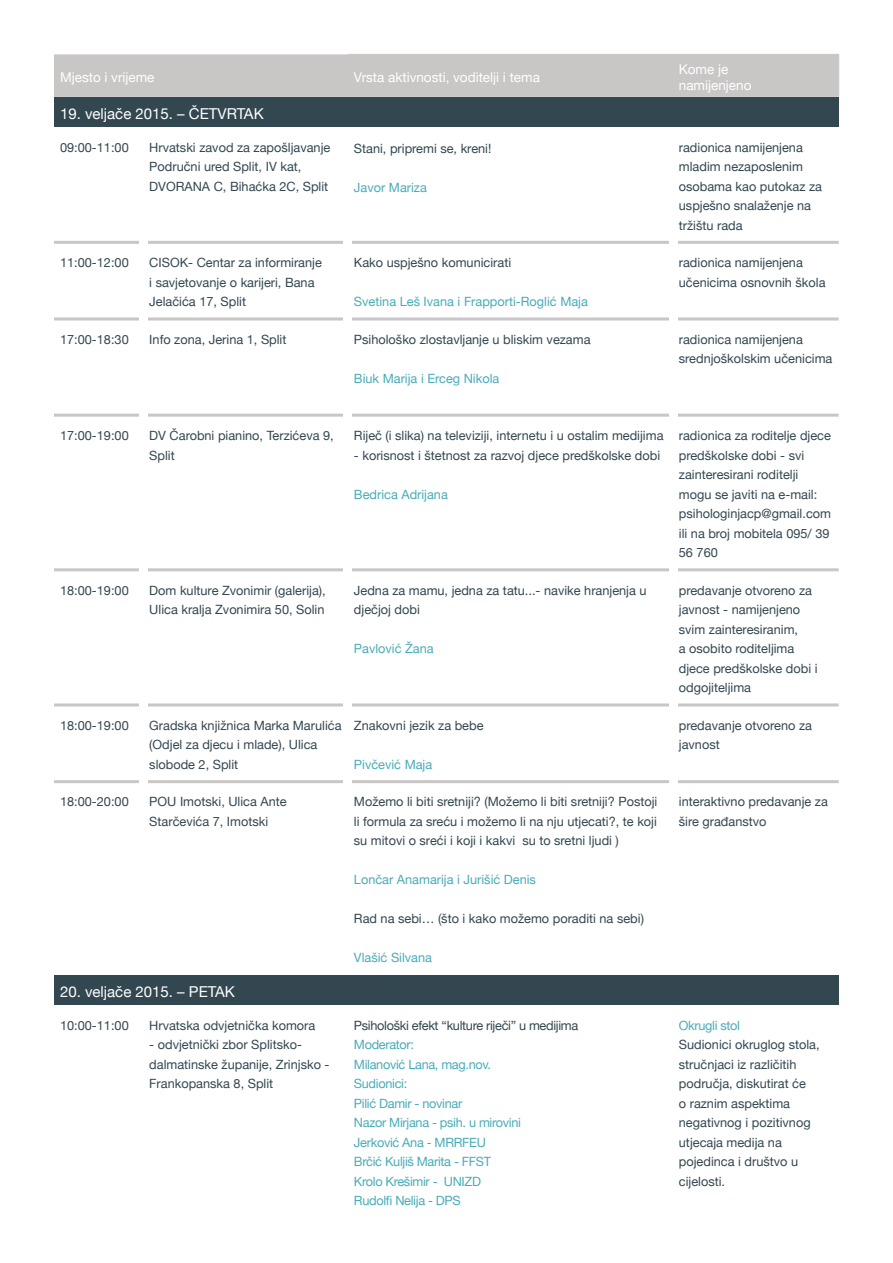
<style>
.page{position:relative;width:893px;height:1263px;background:#fff}
.page>*{position:absolute;margin:0;border:0;box-sizing:border-box;transform-origin:0 0}
.t1{font:15px "Helvetica Neue";color:#fff}
.t2{font:13.5px/16.2px "Helvetica Neue";color:#fff}
.t3{font:12.75px/19.5px "Helvetica Neue";color:#334751}
.t4{font:12.75px/19.5px "Helvetica Neue";letter-spacing:-.025em;color:#49acb8}
.t5{font:12.75px "Helvetica Neue";color:#49acb8}
.t6{font:12.75px "Helvetica Neue";letter-spacing:-.025em;color:#334751}
</style>
<div class="page">
<div style="left:54px;top:54px;width:784px;height:43px;background:#c9c6c6"></div>
<div style="left:54px;top:97px;width:785px;height:30px;background:#334751"></div>
<hr style="left:348px;top:54px;width:325px;height:1px;background:#c9c6c6">
<hr style="left:673px;top:54px;width:166px;height:1px;background:#c9c6c6">
<hr style="left:672px;top:55px;width:1px;height:42px;background:#c9c6c6">
<hr style="left:838px;top:55px;width:1px;height:42px;background:#c9c6c6">
<hr style="left:54px;top:780px;width:89px;height:3px;background:#c9c6c6">
<hr style="left:143px;top:780px;width:205px;height:3px;background:#c9c6c6">
<hr style="left:348px;top:780px;width:325px;height:3px;background:#c9c6c6">
<hr style="left:673px;top:780px;width:166px;height:3px;background:#c9c6c6">
<hr style="left:54px;top:703px;width:89px;height:3px;background:#c9c6c6">
<hr style="left:143px;top:703px;width:205px;height:3px;background:#c9c6c6">
<hr style="left:348px;top:703px;width:325px;height:3px;background:#c9c6c6">
<hr style="left:673px;top:703px;width:166px;height:3px;background:#c9c6c6">
<hr style="left:54px;top:568px;width:89px;height:3px;background:#c9c6c6">
<hr style="left:143px;top:568px;width:205px;height:3px;background:#c9c6c6">
<hr style="left:348px;top:568px;width:325px;height:3px;background:#c9c6c6">
<hr style="left:673px;top:568px;width:166px;height:3px;background:#c9c6c6">
<hr style="left:54px;top:414px;width:89px;height:3px;background:#c9c6c6">
<hr style="left:143px;top:414px;width:205px;height:3px;background:#c9c6c6">
<hr style="left:348px;top:414px;width:325px;height:3px;background:#c9c6c6">
<hr style="left:673px;top:414px;width:166px;height:3px;background:#c9c6c6">
<hr style="left:54px;top:317px;width:89px;height:3px;background:#c9c6c6">
<hr style="left:143px;top:317px;width:205px;height:3px;background:#c9c6c6">
<hr style="left:348px;top:317px;width:325px;height:3px;background:#c9c6c6">
<hr style="left:673px;top:317px;width:166px;height:3px;background:#c9c6c6">
<hr style="left:54px;top:241px;width:89px;height:3px;background:#c9c6c6">
<hr style="left:143px;top:241px;width:205px;height:3px;background:#c9c6c6">
<hr style="left:348px;top:241px;width:325px;height:3px;background:#c9c6c6">
<hr style="left:673px;top:241px;width:166px;height:3px;background:#c9c6c6">
<div style="left:343px;top:128px;width:9px;height:847px;background:#fff"></div>
<div style="left:139px;top:128px;width:9px;height:847px;background:#fff"></div>
<div style="left:669px;top:128px;width:8px;height:847px;background:#fff"></div>
<div style="left:54px;top:975px;width:785px;height:30px;background:#334751"></div>
<p class="t2" style="left:60px;top:70px;width:96px">Mjesto i vrijeme</p>
<p class="t2" style="left:354px;top:70px;width:188px">Vrsta aktivnosti, voditelji i tema</p>
<p class="t2" style="left:679px;top:62px;width:74px">Kome je namijenjeno</p>
<p class="t1" style="left:60px;top:103px;width:205px">19. veljače 2015. – ČETVRTAK</p>
<p class="t3" style="left:60px;top:138px;width:70px">09:00-11:00</p>
<p class="t3" style="left:149px;top:138px;width:183px">Hrvatski zavod za zapošljavanje<br>Područni ured Split, IV kat,<br>DVORANA C, Bihaćka 2C, Split</p>
<p class="t3" style="left:354px;top:139px;width:139px">Stani, pripremi se, kreni!</p>
<p class="t3" style="left:679px;top:138px;width:145px">radionica namijenjena mladim nezaposlenim osobama kao putokaz za uspješno snalaženje na tržištu rada</p>
<p class="t5" style="left:354px;top:178px;width:74px">Javor Mariza</p>
<p class="t3" style="left:60px;top:254px;width:70px">11:00-12:00</p>
<p class="t3" style="left:149px;top:254px;width:174px">CISOK- Centar za informiranje i savjetovanje o karijeri, Bana<br>Jelačića 17, Split</p>
<p class="t3" style="left:354px;top:254px;width:159px">Kako uspješno komunicirati</p>
<p class="t5" style="left:354px;top:292px;width:236px">Svetina Leš Ivana i Frapporti-Roglić Maja</p>
<p class="t3" style="left:60px;top:330px;width:70px">17:00-18:30</p>
<p class="t3" style="left:149px;top:330px;width:139px">Info zona, Jerina 1, Split</p>
<p class="t3" style="left:354px;top:330px;width:238px">Psihološko zlostavljanje u bliskim vezama</p>
<p class="t5" style="left:354px;top:369px;width:147px">Biuk Marija i Erceg Nikola</p>
<p class="t3" style="left:679px;top:254px;width:148px">radionica namijenjena učenicima osnovnih škola</p>
<p class="t3" style="left:679px;top:330px;width:155px">radionica namijenjena srednjoškolskim učenicima</p>
<p class="t3" style="left:60px;top:426px;width:70px">17:00-19:00</p>
<p class="t3" style="left:149px;top:426px;width:186px">DV Čarobni pianino, Terzićeva 9,<br>Split</p>
<p class="t3" style="left:354px;top:426px;width:311px">Riječ (i slika) na televiziji, internetu i u ostalim medijima</p>
<p class="t3" style="left:354px;top:446px;width:308px">- korisnost i štetnost za razvoj djece predškolske dobi</p>
<p class="t5" style="left:354px;top:485px;width:95px">Bedrica Adrijana</p>
<p class="t3" style="left:60px;top:581px;width:70px">18:00-19:00</p>
<p class="t3" style="left:149px;top:581px;width:178px">Dom kulture Zvonimir (galerija),<br>Ulica kralja Zvonimira 50, Solin</p>
<p class="t3" style="left:354px;top:581px;width:294px">Jedna za mamu, jedna za tatu...- navike hranjenja u dječjoj dobi</p>
<p class="t5" style="left:354px;top:639px;width:81px">Pavlović Žana</p>
<p class="t3" style="left:60px;top:716px;width:70px">18:00-19:00</p>
<p class="t3" style="left:149px;top:716px;width:194px">Gradska knjižnica Marka Marulića (Odjel za djecu i mlade), Ulica slobode 2, Split</p>
<p class="t3" style="left:354px;top:716px;width:131px">Znakovni jezik za bebe</p>
<p class="t5" style="left:354px;top:755px;width:80px">Pivčević Maja</p>
<p class="t3" style="left:60px;top:793px;width:70px">18:00-20:00</p>
<p class="t3" style="left:149px;top:793px;width:139px">POU Imotski, Ulica Ante<br>Starčevića 7, Imotski</p>
<p class="t3" style="left:354px;top:793px;width:305px;text-align:justify">Možemo li biti sretniji? (Možemo li biti sretniji? Postoji li formula za sreću i možemo li na nju utjecati?, te koji su mitovi o sreći i koji i kakvi su to sretni ljudi )</p>
<p class="t5" style="left:354px;top:871px;width:184px">Lončar Anamarija i Jurišić Denis</p>
<p class="t3" style="left:354px;top:910px;width:291px">Rad na sebi… (što i kako možemo poraditi na sebi)</p>
<p class="t5" style="left:354px;top:949px;width:80px">Vlašić Silvana</p>
<p class="t1" style="left:60px;top:981px;width:176px">20. veljače 2015. – PETAK</p>
<p class="t3" style="left:60px;top:1016px;width:70px">10:00-11:00</p>
<p class="t3" style="left:149px;top:1016px;width:168px">Hrvatska odvjetnička komora</p>
<p class="t3" style="left:149px;top:1036px;width:182px">- odvjetnički zbor Splitsko&shy;dalmatinske županije, Zrinjsko -<br>Frankopanska 8, Split</p>
<p class="t6" style="left:354px;top:1016px;width:226px">Psihološki efekt “kulture riječi” u medijima</p>
<p class="t4" style="left:354px;top:1036px;width:168px">Moderator:<br>Milanović Lana, mag.nov.<br>Sudionici:<br>Pilić Damir - novinar<br>Nazor Mirjana - psih. u mirovini<br>Jerković Ana - MRRFEU<br>Brčić Kuljiš Marita - FFST<br>Krolo Krešimir - UNIZD<br>Rudolfi Nelija - DPS</p>
<p class="t3" style="left:679px;top:426px;width:154px">radionica za roditelje djece predškolske dobi - svi zainteresirani roditelji mogu se javiti na e-mail: psihologinjacp@gmail.com ili na broj mobitela 095/ 39<br>56 760</p>
<p class="t3" style="left:679px;top:581px;width:140px">predavanje otvoreno za javnost - namijenjeno svim zainteresiranim,<br>a osobito roditeljima djece predškolske dobi i odgojiteljima</p>
<p class="t3" style="left:679px;top:716px;width:135px">predavanje otvoreno za javnost</p>
<p class="t3" style="left:679px;top:793px;width:150px">interaktivno predavanje za šire građanstvo</p>
<p class="t4" style="left:679px;top:1016px;width:63px">Okrugli stol</p>
<p class="t3" style="left:679px;top:1036px;width:142px">Sudionici okruglog stola, stručnjaci iz različitih područja, diskutirat će<br>o raznim aspektima negativnog i pozitivnog utjecaja medija na pojedinca i društvo u cijelosti.</p>
</div>
